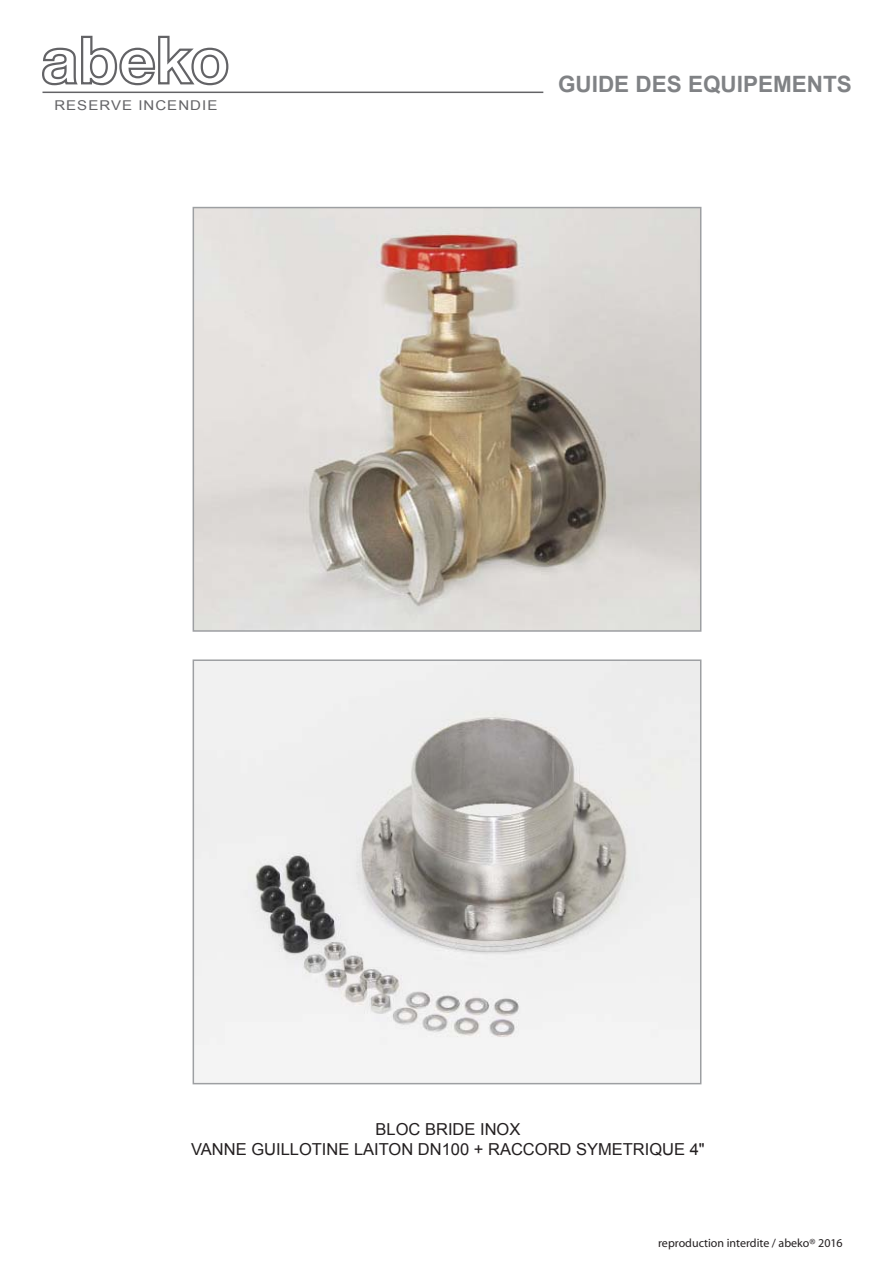
<style>
.page{position:relative;width:893px;height:1263px;background:#fff}
.page>*{position:absolute;margin:0;border:0;box-sizing:border-box;transform-origin:0 0}
.t1{font:700 22.5px "Arial";color:#808285}
.t2{font:16.5px/19.8px "Arial";color:#231f20;text-align:center}
.t3{font:13.5px "Arial";letter-spacing:.07em;color:#636366;scale:1.11 1}
.t4{font:12px "Myriad";color:#231f20}
</style>
<div class="page">
<svg style="left:42px;top:35px;width:187px;height:51px"></svg>
<hr style="left:42px;top:92px;width:501px;height:1px;background:#636366">
<img style="left:196px;top:210px;width:502px;height:419px">
<div style="left:193px;top:207px;width:508px;height:425px;border:2px solid #9d9fa2"></div>
<img style="left:196px;top:662px;width:502px;height:419px">
<div style="left:193px;top:659px;width:508px;height:425px;border:2px solid #9d9fa2"></div>
<p class="t3" style="left:54px;top:96px;width:148px">RESERVE INCENDIE</p>
<h1 class="t1" style="left:558px;top:70px;width:295px">GUIDE DES EQUIPEMENTS</h1>
<p class="t2" style="left:191px;top:1120px;width:515px">BLOC BRIDE INOX<br>VANNE GUILLOTINE LAITON DN100 + RACCORD SYMETRIQUE 4"</p>
<p class="t4" style="left:658px;top:1236px;width:186px">reproduction interdite / abeko® 2016</p>
</div>
